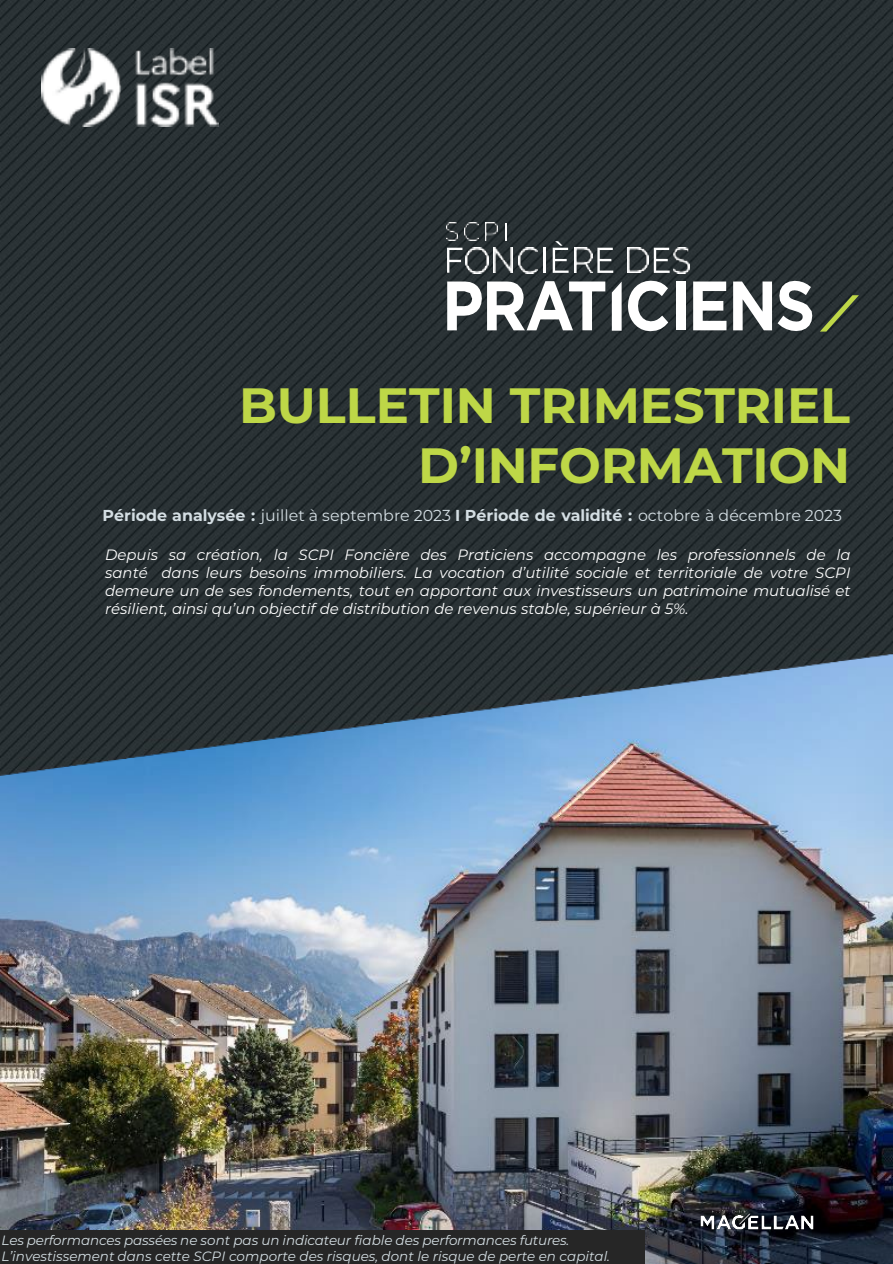
<style>
.page{position:relative;width:893px;height:1264px;background:#fff}
.page>*{position:absolute;margin:0;border:0;box-sizing:border-box;transform-origin:0 0}
.t1{font:700 49.5px/60px "Montserrat";letter-spacing:-.005em;color:#bed747;text-align:right}
.t2{font:15.9px "Montserrat";color:#d4dee3}
.t3{font:italic 15px/18px "Montserrat";color:#fff;text-align:justify}
.t4{font:italic 13.5px/16.2px "Montserrat";letter-spacing:-.005em;color:#d4dee3}
.s1{font-weight:700}
</style>
<div class="page">
<img style="left:0;top:794px;width:892px;height:469px">
<img style="left:0;top:0;width:892px;height:794px">
<svg style="left:819px;top:295px;width:39px;height:36px"></svg>
<svg style="left:447px;top:248px;width:15px;height:25px"></svg>
<img style="left:465px;top:247px;width:23px;height:26px">
<img style="left:494px;top:248px;width:18px;height:25px">
<img style="left:518px;top:247px;width:20px;height:26px">
<hr style="left:543px;top:248px;width:2px;height:25px;background:#fff">
<svg style="left:552px;top:241px;width:16px;height:32px"></svg>
<img style="left:574px;top:248px;width:18px;height:25px">
<svg style="left:597px;top:247px;width:16px;height:26px"></svg>
<img style="left:627px;top:248px;width:21px;height:25px">
<svg style="left:653px;top:247px;width:16px;height:26px"></svg>
<img style="left:673px;top:247px;width:16px;height:26px">
<img style="left:446px;top:222px;width:12px;height:18px">
<img style="left:464px;top:222px;width:14px;height:18px">
<img style="left:485px;top:223px;width:12px;height:17px">
<svg style="left:505px;top:223px;width:1px;height:17px"></svg>
<svg style="left:447px;top:281px;width:158px;height:49px"></svg>
<svg style="left:611px;top:281px;width:10px;height:49px"></svg>
<svg style="left:628px;top:280px;width:40px;height:51px"></svg>
<div style="left:676px;top:281px;width:9px;height:49px;background:#fff"></div>
<svg style="left:693px;top:281px;width:33px;height:49px"></svg>
<svg style="left:733px;top:281px;width:79px;height:50px"></svg>
<img style="left:699px;top:1207px;width:115px;height:23px">
<img style="left:41px;top:48px;width:178px;height:79px">
<div style="left:0;top:1230px;width:644px;height:33px;background:#262626"></div>
<p class="t1" style="left:239px;top:372px;width:612px">BULLETIN TRIMESTRIEL<br>D’INFORMATION</p>
<p class="t2" style="left:103px;top:504px;width:741px"><span class="s1">Période analysée :</span> juillet à septembre 2023 <span class="s1">I Période de validité :</span> octobre à décembre 2023</p>
<p class="t3" style="left:105px;top:545px;width:747px">Depuis sa création, la SCPI Foncière des Praticiens accompagne les professionnels de la santé dans leurs besoins immobiliers. La vocation d’utilité sociale et territoriale de votre SCPI demeure un de ses fondements, tout en apportant aux investisseurs un patrimoine mutualisé et résilient, ainsi qu’un objectif de distribution de revenus stable, supérieur à 5%.</p>
<p class="t4" style="left:1px;top:1231px;width:610px">Les performances passées ne sont pas un indicateur fiable des performances futures.<br>L’investissement dans cette SCPI comporte des risques, dont le risque de perte en capital.</p>
</div>
